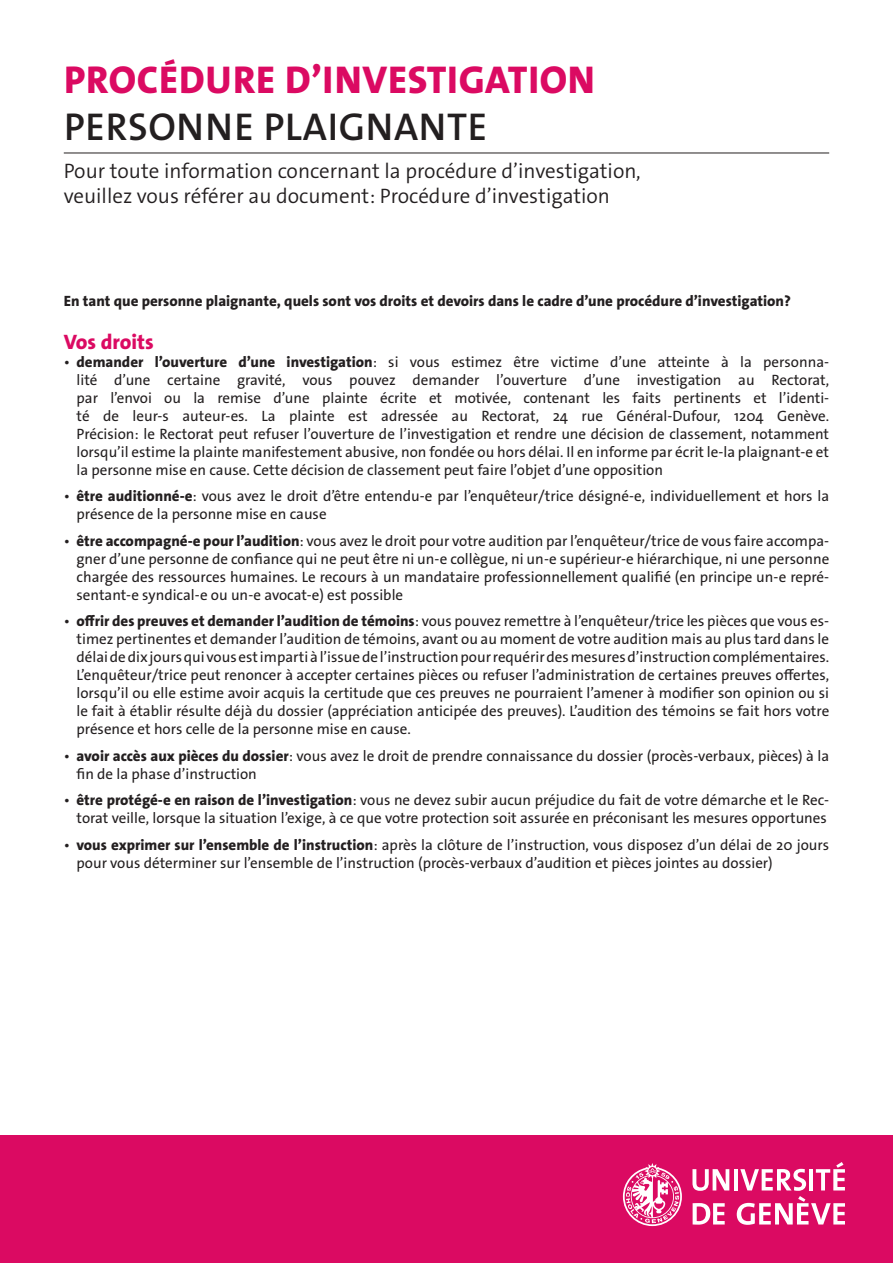
<style>
.page{position:relative;width:893px;height:1263px;background:#fff}
.page>*{position:absolute;margin:0;border:0;box-sizing:border-box;transform-origin:0 0}
.t1{font:800 39px "The Sans Os F";letter-spacing:.02em;color:#db0a62}
.t2{font:600 39px "The Sans Os F";letter-spacing:.02em;color:#231f20}
.t3{font:300 21px/25.2px "The Sans Os F";color:#231f20}
.t4{font:800 21px "The Sans Os F";color:#db0a62}
.t5{font:15px/18px "The Sans Os F";color:#231f20;text-align:justify}
.t6{font:800 15px "The Sans Os F";color:#231f20}
.s1{font-weight:800}
</style>
<div class="page">
<div style="left:0;top:1135px;width:893px;height:128px;background:#db0a62"></div>
<svg style="left:623px;top:1163px;width:59px;height:63px"></svg>
<svg style="left:692px;top:1169px;width:37px;height:22px"></svg>
<hr style="left:734px;top:1169px;width:4px;height:21px;background:#fff">
<svg style="left:693px;top:1203px;width:32px;height:21px"></svg>
<svg style="left:737px;top:1162px;width:108px;height:63px"></svg>
<hr style="left:64px;top:153px;width:765px;height:1px;background:#231f20">
<p class="t1" style="left:64px;top:55px;width:532px">PROCÉDURE D’INVESTIGATION</p>
<p class="t2" style="left:64px;top:102px;width:425px">PERSONNE PLAIGNANTE</p>
<p class="t3" style="left:64px;top:158px;width:578px">Pour toute information concernant la procédure d’investigation, veuillez vous référer au document: Procédure d’investigation</p>
<p class="t6" style="left:64px;top:291px;width:729px">En tant que personne plaignante, quels sont vos droits et devoirs dans le cadre d’une procédure d’investigation?</p>
<p class="t4" style="left:64px;top:328px;width:91px">Vos droits</p>
<p class="t5" style="left:77px;top:353px;width:754px;text-indent:-13px">• <span class="s1">demander l’ouverture d’une investigation</span>: si vous estimez être victime d’une atteinte à la personna&shy;lité d’une certaine gravité, vous pouvez demander l’ouverture d’une investigation au Rectorat, par l’envoi ou la remise d’une plainte écrite et motivée, contenant les faits pertinents et l’identi&shy;té de leur-s auteur-es. La plainte est adressée au Rectorat, 24 rue Général-Dufour, 1204 Genève.<br>Précision: le Rectorat peut refuser l’ouverture de l’investigation et rendre une décision de classement, notamment lorsqu’il estime la plainte manifestement abusive, non fondée ou hors délai. Il en informe par écrit le-la plaignant-e et la personne mise en cause. Cette décision de classement peut faire l’objet d’une opposition</p>
<p class="t5" style="left:77px;top:487px;width:754px;text-indent:-13px">• <span class="s1">être auditionné-e</span>: vous avez le droit d’être entendu-e par l’enquêteur/trice désigné-e, individuellement et hors la présence de la personne mise en cause</p>
<p class="t5" style="left:77px;top:532px;width:754px;text-indent:-13px">• <span class="s1">être accompagné-e pour l’audition</span>: vous avez le droit pour votre audition par l’enquêteur/trice de vous faire accompa&shy;gner d’une personne de confiance qui ne peut être ni un-e collègue, ni un-e supérieur-e hiérarchique, ni une personne chargée des ressources humaines. Le recours à un mandataire professionnellement qualifié (en principe un-e repré&shy;sentant-e syndical-e ou un-e avocat-e) est possible</p>
<p class="t5" style="left:77px;top:612px;width:754px;text-indent:-13px">• <span class="s1">offrir des preuves et demander l’audition de témoins</span>: vous pouvez remettre à l’enquêteur/trice les pièces que vous es&shy;timez pertinentes et demander l’audition de témoins, avant ou au moment de votre audition mais au plus tard dans le délai de dix jours qui vous est imparti à l’issue de l’instruction pour requérir des mesures d’instruction complémentaires.<br>L’enquêteur/trice peut renoncer à accepter certaines pièces ou refuser l’administration de certaines preuves offertes, lorsqu’il ou elle estime avoir acquis la certitude que ces preuves ne pourraient l’amener à modifier son opinion ou si le fait à établir résulte déjà du dossier (appréciation anticipée des preuves). L’audition des témoins se fait hors votre présence et hors celle de la personne mise en cause.</p>
<p class="t5" style="left:77px;top:747px;width:754px;text-indent:-13px">• <span class="s1">avoir accès aux pièces du dossier</span>: vous avez le droit de prendre connaissance du dossier (procès-verbaux, pièces) à la fin de la phase d’instruction</p>
<p class="t5" style="left:64px;top:791px;width:767px;text-align:right">• <span class="s1">être protégé-e en raison de l’investigation</span>: vous ne devez subir aucun préjudice du fait de votre démarche et le Rec&shy;torat veille, lorsque la situation l’exige, à ce que votre protection soit assurée en préconisant les mesures opportunes</p>
<p class="t5" style="left:77px;top:836px;width:754px;text-indent:-13px">• <span class="s1">vous exprimer sur l’ensemble de l’instruction</span>: après la clôture de l’instruction, vous disposez d’un délai de 20 jours pour vous déterminer sur l’ensemble de l’instruction (procès-verbaux d’audition et pièces jointes au dossier)</p>
</div>
